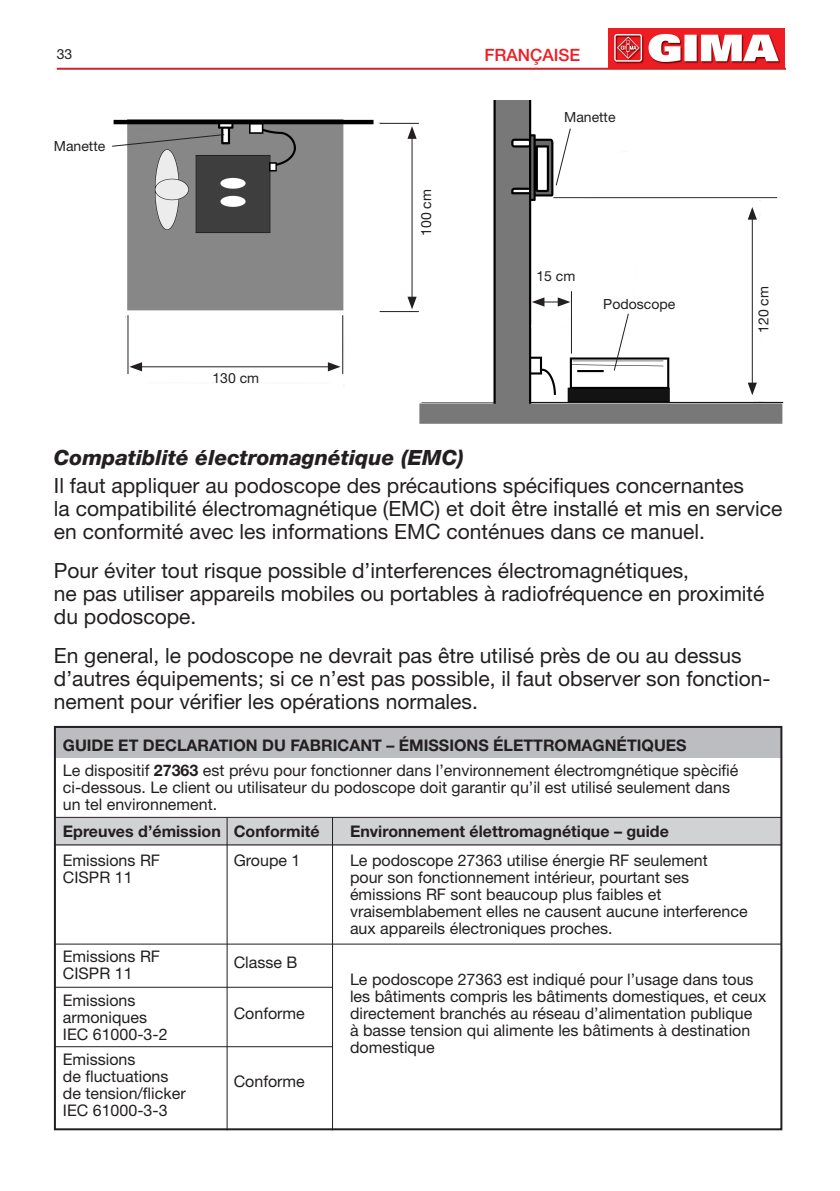
<style>
.page{position:relative;width:840px;height:1191px;background:#fff}
.page>*{position:absolute;margin:0;border:0;box-sizing:border-box;transform-origin:0 0}
.t1{font:21px/23px "Helvetica Neue LT Std";color:#231f20}
.t2{font:italic 800 21px "Helvetica Neue LT Std";color:#231f20}
.t3{font:500 17px "Helvetica Neue LT Std";color:#ee1d23}
.t4{font:16px/17px "Helvetica Neue LT Std";color:#231f20}
.t5{font:700 16px "Helvetica Neue LT Std";color:#231f20}
.t6{font:14px "Helvetica Neue LT Std";color:#231f20}
.s1{font-weight:700}
</style>
<div class="page">
<hr style="left:57px;top:68px;width:728px;height:2px;background:#d1232a">
<img style="left:608px;top:28px;width:176px;height:40px">
<div style="left:55px;top:818px;width:726px;height:27px;background:#d1d2d4"></div>
<div style="left:55px;top:727px;width:726px;height:30px;background:#bcbdc0"></div>
<div style="left:54px;top:726px;width:728px;height:404px;border:2px solid #231f20"></div>
<hr style="left:55px;top:817px;width:726px;height:1px;background:#231f20">
<hr style="left:55px;top:844px;width:726px;height:1px;background:#231f20">
<hr style="left:55px;top:943px;width:726px;height:1px;background:#231f20">
<hr style="left:55px;top:986px;width:277px;height:1px;background:#231f20">
<hr style="left:55px;top:1046px;width:277px;height:1px;background:#231f20">
<hr style="left:332px;top:817px;width:1px;height:313px;background:#231f20">
<hr style="left:226px;top:817px;width:1px;height:313px;background:#231f20">
<img style="left:113px;top:101px;width:671px;height:323px">
<svg style="left:554px;top:127px;width:17px;height:60px"></svg>
<hr style="left:570px;top:291px;width:1px;height:62px;background:#231f20">
<hr style="left:751px;top:216px;width:1px;height:170px;background:#231f20">
<svg style="left:747px;top:207px;width:9px;height:13px"></svg>
<svg style="left:747px;top:383px;width:9px;height:12px"></svg>
<svg style="left:531px;top:297px;width:39px;height:9px"></svg>
<svg style="left:612px;top:312px;width:17px;height:60px"></svg>
<svg style="left:112px;top:133px;width:113px;height:14px;background:#8d8d8d"></svg>
<hr style="left:127px;top:315px;width:1px;height:59px;background:#231f20">
<hr style="left:342px;top:315px;width:1px;height:59px;background:#231f20">
<hr style="left:379px;top:311px;width:39px;height:1px;background:#231f20">
<hr style="left:379px;top:123px;width:39px;height:1px;background:#231f20">
<hr style="left:411px;top:136px;width:1px;height:164px;background:#231f20">
<svg style="left:407px;top:126px;width:9px;height:13px"></svg>
<svg style="left:407px;top:297px;width:9px;height:12px"></svg>
<hr style="left:139px;top:366px;width:192px;height:1px;background:#231f20">
<svg style="left:129px;top:362px;width:13px;height:9px"></svg>
<svg style="left:328px;top:362px;width:12px;height:9px"></svg>
<p class="t6" style="left:57px;top:46px;width:17px">33</p>
<p class="t6" style="left:54px;top:137px;width:53px">Manette</p>
<p class="t6" style="left:212px;top:370px;width:48px">130 cm</p>
<p class="t6" style="left:417px;top:236px;width:48px;rotate:-90deg">100 cm</p>
<p class="t3" style="left:484px;top:45px;width:97px">FRANÇAISE</p>
<p class="t6" style="left:564px;top:108px;width:53px">Manette</p>
<p class="t6" style="left:536px;top:267px;width:40px">15 cm</p>
<p class="t6" style="left:603px;top:296px;width:73px">Podoscope</p>
<p class="t6" style="left:754px;top:333px;width:48px;rotate:-90deg">120 cm</p>
<p class="t2" style="left:54px;top:445px;width:411px">Compatiblité électromagnétique (EMC)</p>
<p class="t1" style="left:54px;top:474px;width:691px">Il faut appliquer au podoscope des précautions spécifiques concernantes</p>
<p class="t1" style="left:54px;top:497px;width:729px">la compatibilité électromagnétique (EMC) et doit être installé et mis en service en conformité avec les informations EMC conténues dans ce manuel.</p>
<p class="t1" style="left:54px;top:559px;width:636px">Pour éviter tout risque possible d’interferences électromagnétiques,</p>
<p class="t1" style="left:54px;top:582px;width:711px">ne pas utiliser appareils mobiles ou portables à radiofréquence en proximité du podoscope.</p>
<p class="t1" style="left:54px;top:644px;width:718px">En general, le podoscope ne devrait pas être utilisé près de ou au dessus d’autres équipements; si ce n’est pas possible, il faut observer son fonction&shy;nement pour vérifier les opérations normales.</p>
<p class="t5" style="left:63px;top:735px;width:625px">GUIDE ET DECLARATION DU FABRICANT – ÉMISSIONS ÉLETTROMAGNÉTIQUES</p>
<p class="t4" style="left:63px;top:761px;width:676px">Le dispositif <span class="s1">27363</span> est prévu pour fonctionner dans l’environnement électromgnétique spècifié</p>
<p class="t4" style="left:63px;top:778px;width:668px">ci-dessous. Le client ou utilisateur du podoscope doit garantir qu’il est utilisé seulement dans</p>
<p class="t4" style="left:63px;top:795px;width:156px">un tel environnement.</p>
<p class="t5" style="left:63px;top:821px;width:159px">Epreuves d’émission</p>
<p class="t4" style="left:63px;top:852px;width:99px">Emissions RF</p>
<p class="t4" style="left:63px;top:869px;width:71px">CISPR 11</p>
<p class="t5" style="left:233px;top:821px;width:87px">Conformité</p>
<p class="t4" style="left:233px;top:852px;width:68px">Groupe 1</p>
<p class="t4" style="left:63px;top:948px;width:99px">Emissions RF</p>
<p class="t4" style="left:63px;top:965px;width:71px">CISPR 11</p>
<p class="t4" style="left:63px;top:992px;width:74px">Emissions</p>
<p class="t4" style="left:63px;top:1009px;width:86px">armoniques</p>
<p class="t4" style="left:63px;top:1026px;width:106px">IEC 61000-3-2</p>
<p class="t4" style="left:63px;top:1051px;width:74px">Emissions</p>
<p class="t4" style="left:63px;top:1068px;width:107px">de fluctuations</p>
<p class="t4" style="left:63px;top:1085px;width:124px">de tension/flicker</p>
<p class="t4" style="left:63px;top:1102px;width:106px">IEC 61000-3-3</p>
<p class="t4" style="left:233px;top:954px;width:65px">Classe B</p>
<p class="t4" style="left:233px;top:1005px;width:73px">Conforme</p>
<p class="t4" style="left:233px;top:1073px;width:73px">Conforme</p>
<p class="t5" style="left:350px;top:821px;width:320px">Environnement élettromagnétique – guide</p>
<p class="t4" style="left:350px;top:852px;width:359px">Le podoscope 27363 utilise énergie RF seulement</p>
<p class="t4" style="left:350px;top:869px;width:340px">pour son fonctionnement intérieur, pourtant ses</p>
<p class="t4" style="left:350px;top:886px;width:313px">émissions RF sont beaucoup plus faibles et</p>
<p class="t4" style="left:350px;top:903px;width:399px">vraisemblabement elles ne causent aucune interference aux appareils électroniques proches.</p>
<p class="t4" style="left:350px;top:971px;width:417px">Le podoscope 27363 est indiqué pour l’usage dans tous les bâtiments compris les bâtiments domestiques, et ceux directement branchés au réseau d’alimentation publique<br>à basse tension qui alimente les bâtiments à destination domestique</p>
</div>
